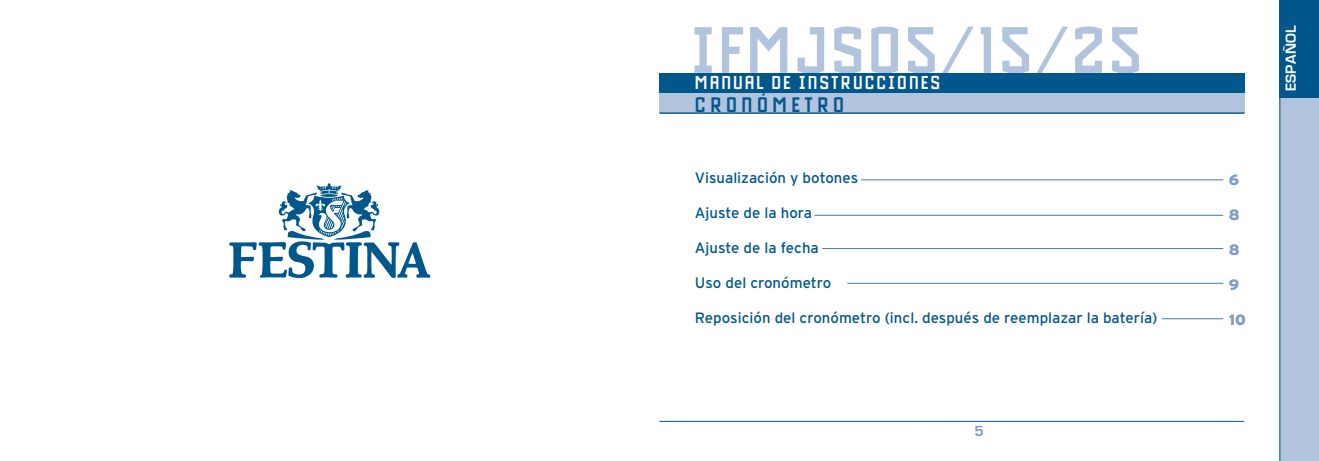
<style>
.page{position:relative;width:1319px;height:461px;background:#fff}
.page>*{position:absolute;margin:0;border:0;box-sizing:border-box;transform-origin:0 0}
.PAGINACIÓ{font:700 70px "Drukpa";letter-spacing:.04em;color:#b2c3de}
.t1{font:700 22.5px "Drukpa";letter-spacing:.2em;color:#00578b}
.TITULARS{font:700 20px "Drukpa";letter-spacing:.1em;color:#fff}
.TEXT{font:15px "Interstate";color:#00578b}
.PESTANYES{font:700 15px "Eurostile";letter-spacing:.025em;color:#fff}
.t2{font:900 15px "Interstate";color:#7d9dc2}
.PAGINACIÓ-2{font:700 15px "Eurostile";color:#7d9dc2}
</style>
<div class="page">
<hr style="left:659px;top:421px;width:262px;height:1px;background:#00578b">
<hr style="left:921px;top:421px;width:322px;height:1px;background:#00578b">
<div style="left:1278px;top:0;width:40px;height:461px;background:#b2c3de"></div>
<div style="left:1278px;top:0;width:40px;height:98px;background:#00578b"></div>
<hr style="left:1279px;top:0;width:1px;height:461px;background:#00578b">
<svg style="left:229px;top:183px;width:201px;height:95px"></svg>
<div style="left:659px;top:93px;width:585px;height:19px;background:#b2c3de"></div>
<div style="left:659px;top:73px;width:585px;height:20px;background:#00578b"></div>
<hr style="left:659px;top:112px;width:585px;height:2px;background:#00578b">
<hr style="left:861px;top:179px;width:361px;height:1px;background:#477ba8">
<hr style="left:814px;top:215px;width:408px;height:1px;background:#477ba8">
<hr style="left:1161px;top:318px;width:61px;height:1px;background:#477ba8">
<hr style="left:847px;top:283px;width:375px;height:1px;background:#477ba8">
<hr style="left:822px;top:248px;width:400px;height:1px;background:#477ba8">
<p class="PAGINACIÓ" style="left:690px;top:13px;width:453px">IFMJS05/15/25</p>
<p class="TITULARS" style="left:694px;top:72px;width:246px">MANUAL DE INSTRUCCIONES</p>
<p class="t1" style="left:694px;top:93px;width:151px">CRONÓMETRO</p>
<p class="TEXT" style="left:694px;top:169px;width:165px">Visualización y botones</p>
<p class="TEXT" style="left:694px;top:204px;width:118px">Ajuste de la hora</p>
<p class="TEXT" style="left:694px;top:239px;width:125px">Ajuste de la fecha</p>
<p class="TEXT" style="left:694px;top:274px;width:138px">Uso del cronómetro</p>
<p class="TEXT" style="left:694px;top:309px;width:464px">Reposición del cronómetro (incl. después de reemplazar la batería)</p>
<p class="PAGINACIÓ-2" style="left:974px;top:422px;width:11px">5</p>
<p class="t2" style="left:1228px;top:173px;width:12px">6</p>
<p class="t2" style="left:1228px;top:208px;width:12px">8</p>
<p class="t2" style="left:1228px;top:243px;width:12px">8</p>
<p class="t2" style="left:1228px;top:278px;width:12px">9</p>
<p class="t2" style="left:1228px;top:313px;width:19px">10</p>
<p class="PESTANYES" style="left:1282px;top:91px;width:68px;rotate:-90deg">Español</p>
</div>
